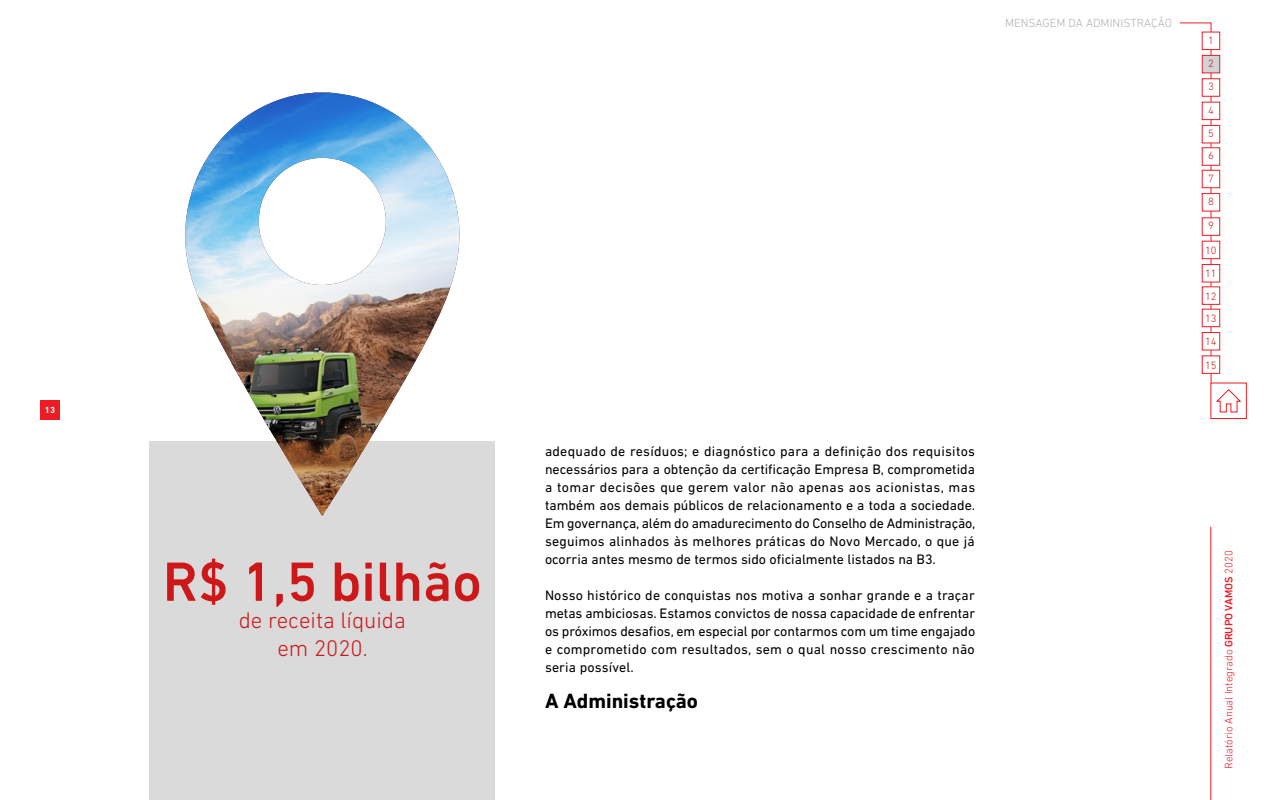
<style>
.page{position:relative;width:1280px;height:800px;background:#fff}
.page>*{position:absolute;margin:0;border:0;box-sizing:border-box;transform-origin:0 0}
.t1{font:500 56.2px "DIN Next LT Pro";color:#cd1719}
.t2{font:300 22.9px/27.5px "DIN Next LT Pro";color:#cd1719;text-align:center}
.t3{font:700 21px "DIN Next LT Pro";color:#000}
.t4{font:14px/18px "DIN Next LT Pro";color:#000;text-align:justify}
.t5{font:300 12px "DIN Next LT Pro";color:#b3b2b2}
.t6{font:300 11px "DIN Next LT Pro";color:#ed1c24}
.t7{font:300 10.8px/23.4px "DIN Next LT Pro";color:#cd1719;text-align:justify}
.t8{font:700 9px "DIN Next LT Pro";color:#fff}
.s1{font-weight:500}
</style>
<div class="page">
<div style="left:40px;top:400px;width:20px;height:20px;background:#ed1c24"></div>
<div style="left:150px;top:441px;width:345px;height:359px;background:#dadada"></div>
<img style="left:185px;top:93px;width:275px;height:422px">
<svg style="left:1180px;top:22px;width:32px;height:361px"></svg>
<hr style="left:1211px;top:527px;width:1px;height:273px;background:#ed1c24">
<div style="left:1211px;top:383px;width:36px;height:36px;border:1px solid #ed1c24"></div>
<svg style="left:1216px;top:389px;width:25px;height:23px"></svg>
<div style="left:1202px;top:32px;width:18px;height:18px;background:#fff;border:1px solid #ed1c24"></div>
<div style="left:1202px;top:55px;width:18px;height:18px;background:#d1d3d4;border:1px solid #ed1c24"></div>
<div style="left:1202px;top:79px;width:18px;height:17px;background:#fff;border:1px solid #ed1c24"></div>
<div style="left:1202px;top:102px;width:18px;height:18px;background:#fff;border:1px solid #ed1c24"></div>
<div style="left:1202px;top:125px;width:18px;height:18px;background:#fff;border:1px solid #ed1c24"></div>
<div style="left:1202px;top:148px;width:18px;height:18px;background:#fff;border:1px solid #ed1c24"></div>
<div style="left:1202px;top:170px;width:18px;height:18px;background:#fff;border:1px solid #ed1c24"></div>
<div style="left:1202px;top:193px;width:18px;height:18px;background:#fff;border:1px solid #ed1c24"></div>
<div style="left:1202px;top:218px;width:18px;height:18px;background:#fff;border:1px solid #ed1c24"></div>
<div style="left:1202px;top:332px;width:18px;height:18px;background:#fff;border:1px solid #ed1c24"></div>
<div style="left:1202px;top:356px;width:18px;height:18px;background:#fff;border:1px solid #ed1c24"></div>
<div style="left:1202px;top:309px;width:18px;height:18px;background:#fff;border:1px solid #ed1c24"></div>
<div style="left:1202px;top:241px;width:18px;height:18px;background:#fff;border:1px solid #ed1c24"></div>
<div style="left:1202px;top:264px;width:18px;height:18px;background:#fff;border:1px solid #ed1c24"></div>
<div style="left:1202px;top:287px;width:18px;height:18px;background:#fff;border:1px solid #ed1c24"></div>
<p class="t8" style="left:45px;top:405px;width:12px">13</p>
<h1 class="t1" style="left:163px;top:549px;width:320px">R$ 1,5 bilhão</h1>
<h2 class="t2" style="left:239px;top:607px;width:169px">de receita líquida em 2020.</h2>
<p class="t5" style="left:1005px;top:16px;width:168px">MENSAGEM DA ADMINISTRAÇÃO</p>
<p class="t4" style="left:545px;top:442px;width:432px">adequado de resíduos; e diagnóstico para a definição dos requisitos necessários para a obtenção da certificação Empresa B, comprometida a tomar decisões que gerem valor não apenas aos acionistas, mas também aos demais públicos de relacionamento e a toda a sociedade.<br>Em governança, além do amadurecimento do Conselho de Administração, seguimos alinhados às melhores práticas do Novo Mercado, o que já ocorria antes mesmo de termos sido oficialmente listados na B3.</p>
<p class="t4" style="left:545px;top:586px;width:432px">Nosso histórico de conquistas nos motiva a sonhar grande e a traçar metas ambiciosas. Estamos convictos de nossa capacidade de enfrentar os próximos desafios, em especial por contarmos com um time engajado e comprometido com resultados, sem o qual nosso crescimento não seria possível.</p>
<h3 class="t3" style="left:545px;top:689px;width:155px">A Administração</h3>
<p class="t7" style="left:1208px;top:28px;width:7px">1<br>2<br>3<br>4<br>5</p>
<p class="t7" style="left:1208px;top:144px;width:7px;line-height:22.9px">6<br>7<br>8</p>
<p class="t7" style="left:1208px;top:214px;width:7px">9</p>
<p class="t7" style="left:1205px;top:238px;width:13px">10<br>11</p>
<p class="t7" style="left:1205px;top:284px;width:13px">12</p>
<p class="t7" style="left:1205px;top:306px;width:13px">13</p>
<p class="t7" style="left:1205px;top:330px;width:13px">14<br>15</p>
<p class="t6" style="left:1222px;top:769px;width:220px;rotate:-90deg">Relatório Anual Integrado <span class="s1">GRUPO VAMOS</span> 2020</p>
</div>
